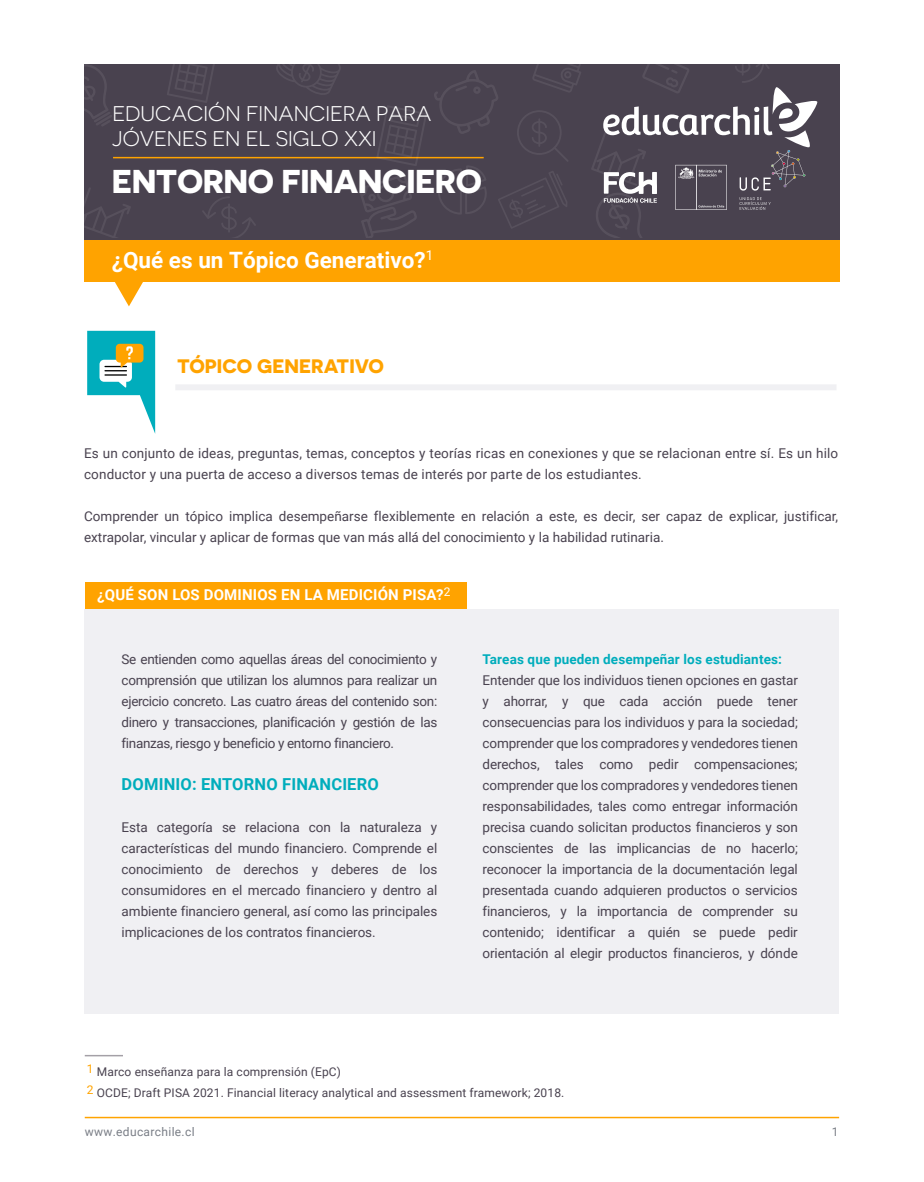
<style>
.page{position:relative;width:924px;height:1182px;background:#fff}
.page>*{position:absolute;margin:0;border:0;box-sizing:border-box;transform-origin:0 0}
.t1{font:700 33px "Novecentosanswide";letter-spacing:-.015em;color:#fff}
.t2{font:700 22.5px "Roboto";color:#fff}
.t3{font:21.3px/25.5px "Novecentosanswide";color:#fff}
.t4{font:700 19.5px "Novecentosanswide";color:#ffa300}
.t5{font:700 16.5px "Roboto";letter-spacing:.01em;color:#00adbc}
.t6{font:700 15px "Roboto";letter-spacing:.01em;color:#fff}
.t7{font:13.5px/21px "Roboto";color:#49424f;text-align:justify}
.t8{font:700 13.5px "Roboto";letter-spacing:.01em;color:#00adbc}
.t9{font:12px/21px "Roboto";letter-spacing:.01em;color:#49424f}
.t10{font:12px "Roboto";letter-spacing:.03em;color:#3f4551}
</style>
<div class="page">
<hr style="left:85px;top:1117px;width:754px;height:1px;background:#ffa400">
<div style="left:85px;top:609px;width:754px;height:405px;background:#f0f0f3"></div>
<div style="left:175px;top:384px;width:662px;height:6px;background:#f0f0f3"></div>
<svg style="left:87px;top:331px;width:68px;height:102px"></svg>
<div style="left:85px;top:582px;width:381px;height:27px;background:#ffa300"></div>
<hr style="left:85px;top:1055px;width:38px;height:1px;background:#49424f">
<div style="left:85px;top:239px;width:755px;height:43px;background:#ffa300"></div>
<svg style="left:115px;top:282px;width:28px;height:24px"></svg>
<div style="left:85px;top:64px;width:755px;height:175px;background:#49424f"></div>
<hr style="left:113px;top:157px;width:371px;height:1px;background:#ffa300">
<svg style="left:434px;top:70px;width:64px;height:64px"></svg>
<svg style="left:498px;top:171px;width:69px;height:57px"></svg>
<svg style="left:517px;top:110px;width:51px;height:52px"></svg>
<svg style="left:167px;top:64px;width:48px;height:39px"></svg>
<svg style="left:376px;top:106px;width:51px;height:60px"></svg>
<svg style="left:438px;top:166px;width:49px;height:48px"></svg>
<svg style="left:84px;top:64px;width:47px;height:173px"></svg>
<svg style="left:359px;top:175px;width:58px;height:62px"></svg>
<svg style="left:533px;top:64px;width:48px;height:28px"></svg>
<svg style="left:276px;top:64px;width:65px;height:31px"></svg>
<svg style="left:202px;top:197px;width:54px;height:40px"></svg>
<svg style="left:591px;top:64px;width:227px;height:173px"></svg>
<h3 class="t3" style="left:113px;top:101px;width:320px">EDUCACIÓN FINANCIERA PARA<br>JÓVENES EN EL SIGLO XXI</h3>
<h1 class="t1" style="left:112px;top:161px;width:371px">ENTORNO FINANCIERO</h1>
<h2 class="t2" style="left:112px;top:244px;width:323px">¿Qué es un Tópico Generativo?<sup>1</sup></h2>
<h3 class="t4" style="left:177px;top:354px;width:208px">TÓPICO GENERATIVO</h3>
<p class="t7" style="left:84px;top:442px;width:756px">Es un conjunto de ideas, preguntas, temas, conceptos y teorías ricas en conexiones y que se relacionan entre sí. Es un hilo conductor y una puerta de acceso a diversos temas de interés por parte de los estudiantes.</p>
<p class="t7" style="left:84px;top:505px;width:756px">Comprender un tópico implica desempeñarse flexiblemente en relación a este, es decir, ser capaz de explicar, justificar, extrapolar, vincular y aplicar de formas que van más allá del conocimiento y la habilidad rutinaria.</p>
<p class="t6" style="left:97px;top:585px;width:355px">¿QUÉ SON LOS DOMINIOS EN LA MEDICIÓN PISA?<sup>2</sup></p>
<p class="t7" style="left:122px;top:648px;width:317px">Se entienden como aquellas áreas del conocimiento y comprensión que utilizan los alumnos para realizar un ejercicio concreto. Las cuatro áreas del contenido son: dinero y transacciones, planificación y gestión de las finanzas, riesgo y beneficio y entorno financiero.</p>
<p class="t5" style="left:122px;top:772px;width:259px">DOMINIO: ENTORNO FINANCIERO</p>
<p class="t7" style="left:122px;top:816px;width:317px">Esta categoría se relaciona con la naturaleza y características del mundo financiero. Comprende el conocimiento de derechos y deberes de los consumidores en el mercado financiero y dentro al ambiente financiero general, así como las principales implicaciones de los contratos financieros.</p>
<p class="t8" style="left:483px;top:650px;width:301px">Tareas que pueden desempeñar los estudiantes:</p>
<p class="t7" style="left:483px;top:669px;width:317px">Entender que los individuos tienen opciones en gastar y ahorrar, y que cada acción puede tener consecuencias para los individuos y para la sociedad; comprender que los compradores y vendedores tienen derechos, tales como pedir compensaciones; comprender que los compradores y vendedores tienen responsabilidades, tales como entregar información precisa cuando solicitan productos financieros y son conscientes de las implicancias de no hacerlo; reconocer la importancia de la documentación legal presentada cuando adquieren productos o servicios financieros, y la importancia de comprender su contenido; identificar a quién se puede pedir orientación al elegir productos financieros, y dónde</p>
<p class="t9" style="left:87px;top:1061px;width:479px"><sup>1</sup> Marco enseñanza para la comprensión (EpC)<br><sup>2</sup> OCDE; Draft PISA 2021. Financial literacy analytical and assessment framework; 2018.</p>
<p class="t10" style="left:85px;top:1123px;width:111px">www.educarchile.cl</p>
<p class="t10" style="left:832px;top:1123px;width:8px">1</p>
</div>
